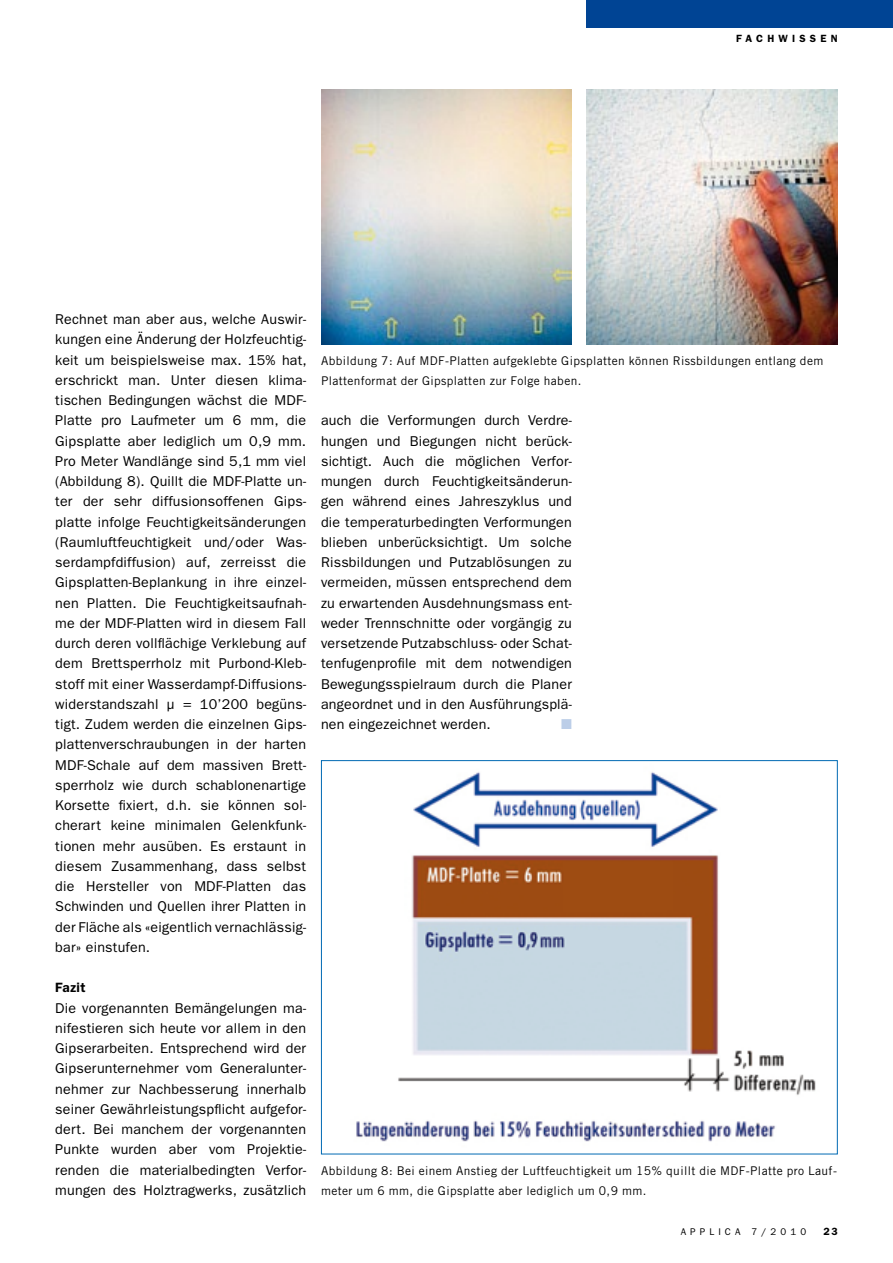
<style>
.page{position:relative;width:893px;height:1263px;background:#fff}
.page>*{position:absolute;margin:0;border:0;box-sizing:border-box;transform-origin:0 0}
.t1{font:14.25px/20.2px "Franklin Gothic";letter-spacing:.015em;color:#000;text-align:justify}
.t2{font:14.25px "Zapf Dingbats";color:#bccee8}
.t3{font:600 13.5px "Franklin Gothic";color:#000}
.t4{font:12px/20.2px "Trade Gothic";letter-spacing:.03em;color:#000}
.t5{font:600 10.5px "Franklin Gothic";letter-spacing:.445em;color:#000}
.t6{font:600 10.5px "Franklin Gothic";letter-spacing:.4em;color:#000}
.t7{font:9.75px "Franklin Gothic";letter-spacing:.42em;color:#000}
</style>
<div class="page">
<div style="left:587px;top:0;width:306px;height:28px;background:#004494"></div>
<img style="left:587px;top:89px;width:251px;height:255px">
<img style="left:321px;top:89px;width:251px;height:255px">
<img style="left:356px;top:772px;width:460px;height:370px">
<p class="t5" style="left:736px;top:32px;width:103px">FACHWISSEN</p>
<p class="t1" style="left:55px;top:309px;width:253px">Rechnet man aber aus, welche Auswir&shy;kungen eine Änderung der Holzfeuchtig&shy;keit um beispielsweise max. 15% hat, erschrickt man. Unter diesen klima&shy;tischen Bedingungen wächst die MDF-Platte pro Laufmeter um 6 mm, die Gipsplatte aber lediglich um 0,9 mm.<br>Pro Meter Wandlänge sind 5,1 mm viel (Abbildung 8). Quillt die MDF-Platte un&shy;ter der sehr diffusionsoffenen Gips&shy;platte infolge Feuchtigkeitsänderungen (Raumluftfeuchtigkeit und/oder Was&shy;serdampfdiffusion) auf, zerreisst die Gipsplatten-Beplankung in ihre einzel&shy;nen Platten. Die Feuchtigkeitsaufnah&shy;me der MDF-Platten wird in diesem Fall durch deren vollflächige Verklebung auf dem Brettsperrholz mit Purbond-Kleb&shy;stoff mit einer Wasserdampf-Diffusions&shy;widerstandszahl μ = 10’200 begüns&shy;tigt. Zudem werden die einzelnen Gips&shy;plattenverschraubungen in der harten MDF-Schale auf dem massiven Brett&shy;sperrholz wie durch schablonenartige Korsette fixiert, d.h. sie können sol&shy;cherart keine minimalen Gelenkfunk&shy;tionen mehr ausüben. Es erstaunt in diesem Zusammenhang, dass selbst die Hersteller von MDF-Platten das Schwinden und Quellen ihrer Platten in der Fläche als «eigentlich vernachlässig&shy;bar» einstufen.</p>
<p class="t3" style="left:55px;top:980px;width:32px">FAZIT</p>
<p class="t1" style="left:55px;top:998px;width:252px">Die vorgenannten Bemängelungen ma&shy;nifestieren sich heute vor allem in den Gipserarbeiten. Entsprechend wird der Gipserunternehmer vom Generalunter&shy;nehmer zur Nachbesserung innerhalb seiner Gewährleistungspflicht aufgefor&shy;dert. Bei manchem der vorgenannten Punkte wurden aber vom Projektie&shy;renden die materialbedingten Verfor&shy;mungen des Holztragwerks, zusätzlich</p>
<p class="t4" style="left:321px;top:350px;width:504px">Abbildung 7: Auf MDF-Platten aufgeklebte Gipsplatten können Rissbildungen entlang dem<br>Plattenformat der Gipsplatten zur Folge haben.</p>
<p class="t1" style="left:321px;top:410px;width:252px">auch die Verformungen durch Verdre&shy;hungen und Biegungen nicht berück&shy;sichtigt. Auch die möglichen Verfor&shy;mungen durch Feuchtigkeitsänderun&shy;gen während eines Jahreszyklus und die temperaturbedingten Verformungen blieben unberücksichtigt. Um solche Rissbildungen und Putzablösungen zu vermeiden, müssen entsprechend dem zu erwartenden Ausdehnungsmass ent&shy;weder Trennschnitte oder vorgängig zu versetzende Putzabschluss- oder Schat&shy;tenfugenprofile mit dem notwendigen Bewegungsspielraum durch die Planer angeordnet und in den Ausführungsplä&shy;nen eingezeichnet werden.</p>
<p class="t2" style="left:561px;top:717px;width:12px">■</p>
<p class="t4" style="left:321px;top:1160px;width:517px">Abbildung 8: Bei einem Anstieg der Luftfeuchtigkeit um 15% quillt die MDF-Platte pro Lauf&shy;meter um 6 mm, die Gipsplatte aber lediglich um 0,9 mm.</p>
<p class="t7" style="left:681px;top:1226px;width:127px">Applica 7/2010</p>
<p class="t6" style="left:823px;top:1225px;width:16px">23</p>
</div>
